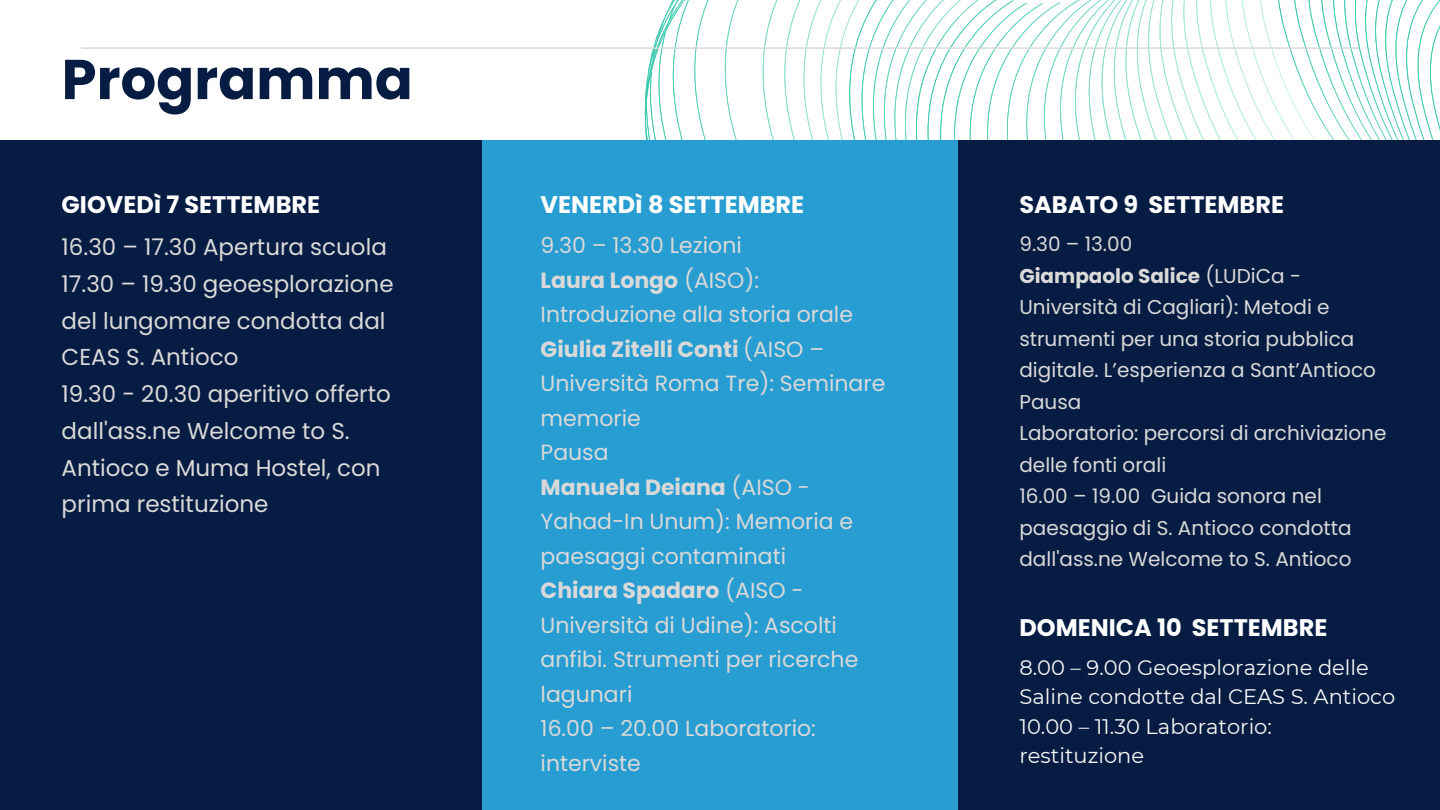
<style>
.page{position:relative;width:1440px;height:810px;background:#fff}
.page>*{position:absolute;margin:0;border:0;box-sizing:border-box;transform-origin:0 0}
.t1{font:700 56px "Poppins";color:#071c42}
.t2{font:700 24px "Poppins";color:#fff}
.t3{font:23px/36.8px "Poppins";color:#d9d9d9}
.t4{font:22px/34.5px "Poppins";color:#d9d9d9}
.t5{font:21px/29.2px "Montserrat";color:#f7f7f7}
.t6{font:20px/31.5px "Poppins";color:#d9d9d9}
.s1{font-weight:700}
</style>
<div class="page">
<div style="left:0;top:141px;width:482px;height:669px;background:#071c42"></div>
<svg style="left:645px;top:0;width:202px;height:141px"></svg>
<svg style="left:847px;top:0;width:67px;height:141px"></svg>
<svg style="left:925px;top:0;width:350px;height:141px"></svg>
<svg style="left:1306px;top:0;width:13px;height:141px"></svg>
<svg style="left:1319px;top:0;width:12px;height:141px"></svg>
<svg style="left:1331px;top:0;width:11px;height:141px"></svg>
<svg style="left:1342px;top:0;width:98px;height:141px"></svg>
<div style="left:482px;top:141px;width:476px;height:669px;background:#289dd2"></div>
<div style="left:958px;top:141px;width:482px;height:669px;background:#071c42"></div>
<hr style="left:81px;top:47px;width:1278px;height:2px;background:#d9d9d9">
<p class="t1" style="left:62px;top:40px;width:353px">Programma</p>
<p class="t2" style="left:62px;top:188px;width:260px">GIOVEDì 7 SETTEMBRE</p>
<p class="t3" style="left:62px;top:229px;width:327px">16.30 – 17.30 Apertura scuola</p>
<p class="t3" style="left:62px;top:265px;width:333px">17.30 – 19.30 geoesplorazione del lungomare condotta dal<br>CEAS S. Antioco</p>
<p class="t3" style="left:62px;top:376px;width:331px">19.30 - 20.30 aperitivo offerto dall'ass.ne Welcome to S.<br>Antioco e Muma Hostel, con prima restituzione</p>
<p class="t2" style="left:541px;top:188px;width:265px">VENERDì 8 SETTEMBRE</p>
<p class="t4" style="left:541px;top:228px;width:203px">9.30 – 13.30 Lezioni</p>
<p class="t4" style="left:541px;top:263px;width:314px"><span class="s1">Laura Longo</span> (AISO):<br>Introduzione alla storia orale</p>
<p class="t4" style="left:541px;top:332px;width:346px"><span class="s1">Giulia Zitelli Conti</span> (AISO –<br>Università Roma Tre): Seminare memorie</p>
<p class="t4" style="left:541px;top:435px;width:70px">Pausa</p>
<p class="t4" style="left:541px;top:470px;width:314px"><span class="s1">Manuela Deiana</span> (AISO -<br>Yahad-In Unum): Memoria e paesaggi contaminati</p>
<p class="t4" style="left:541px;top:573px;width:319px"><span class="s1">Chiara Spadaro</span> (AISO -<br>Università di Udine): Ascolti anfibi. Strumenti per ricerche lagunari</p>
<p class="t4" style="left:541px;top:711px;width:277px">16.00 – 20.00 Laboratorio: interviste</p>
<p class="t2" style="left:1019px;top:188px;width:266px">SABATO 9 SETTEMBRE</p>
<p class="t6" style="left:1019px;top:229px;width:114px">9.30 – 13.00</p>
<p class="t6" style="left:1019px;top:260px;width:358px"><span class="s1">Giampaolo Salice</span> (LUDiCa - Università di Cagliari): Metodi e strumenti per una storia pubblica digitale. L’esperienza a Sant’Antioco</p>
<p class="t6" style="left:1019px;top:386px;width:63px">Pausa</p>
<p class="t6" style="left:1019px;top:418px;width:368px">Laboratorio: percorsi di archiviazione delle fonti orali</p>
<p class="t6" style="left:1019px;top:481px;width:334px">16.00 – 19.00 Guida sonora nel paesaggio di S. Antioco condotta dall'ass.ne Welcome to S. Antioco</p>
<p class="t2" style="left:1019px;top:610px;width:309px">DOMENICA 10 SETTEMBRE</p>
<p class="t5" style="left:1019px;top:653px;width:377px">8.00 – 9.00 Geoesplorazione delle<br>Saline condotte dal CEAS S. Antioco</p>
<p class="t5" style="left:1019px;top:712px;width:254px">10.00 – 11.30 Laboratorio: restituzione</p>
</div>
